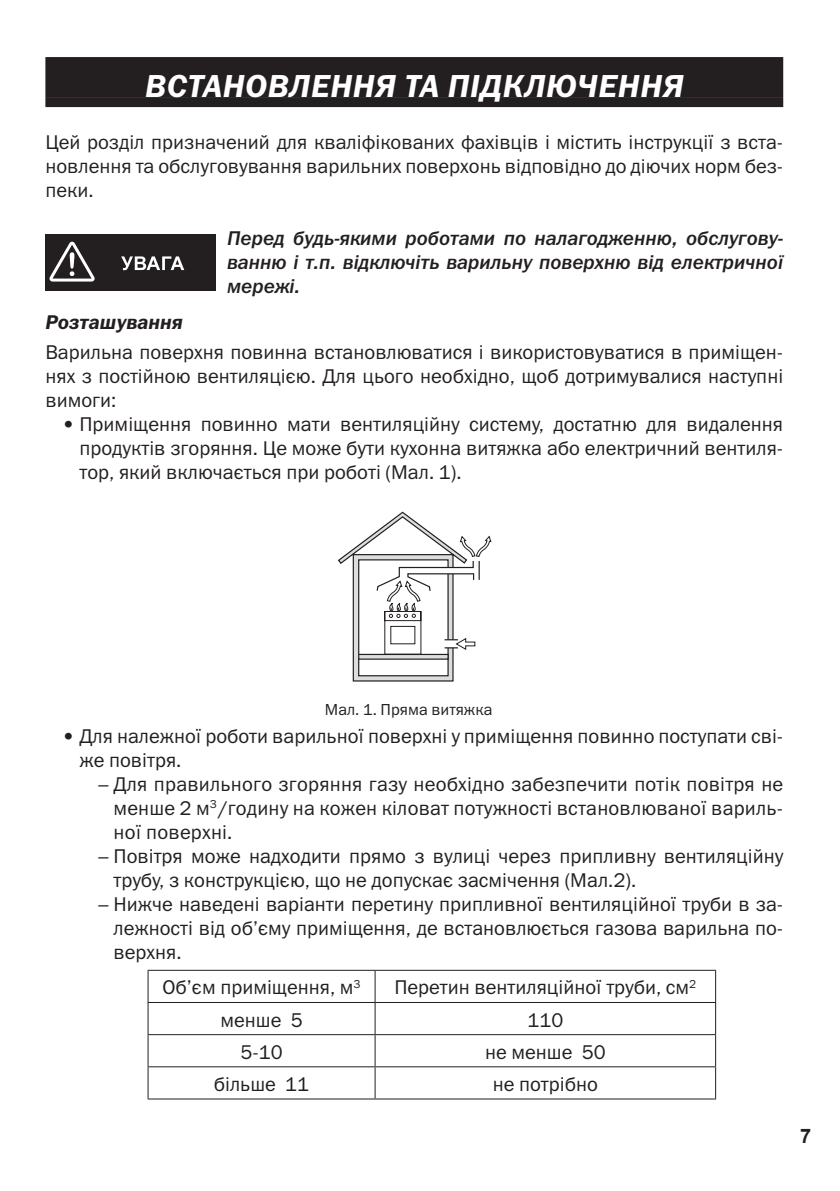
<style>
.page{position:relative;width:840px;height:1191px;background:#fff}
.page>*{position:absolute;margin:0;border:0;box-sizing:border-box;transform-origin:0 0}
.Zag_1{font:italic 32px "Franklin Gothic Demi C";letter-spacing:.02em;color:#fff}
.Main_text{font:20px/24px "Franklin Gothic Book C";color:#231f20;text-align:justify}
.Main_text-2{font:italic 20px/24px "Franklin Gothic Medium C";color:#231f20;text-align:justify}
.Zag_3{font:italic 20px "Franklin Gothic Demi C";color:#231f20}
.t1{font:700 20px "Arial";color:#231f20}
.Snosky{font:16px "Franklin Gothic Book C";color:#231f20}
</style>
<div class="page">
<div style="left:45px;top:57px;width:737px;height:40px;background:#231f20"></div>
<div style="left:45px;top:97px;width:737px;height:10px;background:#231f20"></div>
<svg style="left:338px;top:511px;width:153px;height:170px"></svg>
<div style="left:45px;top:234px;width:170px;height:57px;background:#231f20"></div>
<svg style="left:121px;top:256px;width:63px;height:14px"></svg>
<svg style="left:49px;top:242px;width:46px;height:39px"></svg>
<hr style="left:147px;top:969px;width:228px;height:1px;background:#231f20">
<hr style="left:147px;top:970px;width:1px;height:32px;background:#231f20">
<hr style="left:375px;top:969px;width:340px;height:1px;background:#231f20">
<hr style="left:374px;top:970px;width:1px;height:32px;background:#231f20">
<hr style="left:714px;top:970px;width:1px;height:32px;background:#231f20">
<hr style="left:147px;top:1002px;width:228px;height:1px;background:#231f20">
<hr style="left:147px;top:1003px;width:1px;height:31px;background:#231f20">
<hr style="left:375px;top:1002px;width:340px;height:1px;background:#231f20">
<hr style="left:374px;top:1003px;width:1px;height:31px;background:#231f20">
<hr style="left:714px;top:1003px;width:1px;height:31px;background:#231f20">
<hr style="left:147px;top:1034px;width:228px;height:1px;background:#231f20">
<hr style="left:147px;top:1035px;width:1px;height:31px;background:#231f20">
<hr style="left:375px;top:1034px;width:340px;height:1px;background:#231f20">
<hr style="left:374px;top:1035px;width:1px;height:31px;background:#231f20">
<hr style="left:714px;top:1035px;width:1px;height:31px;background:#231f20">
<hr style="left:147px;top:1066px;width:228px;height:1px;background:#231f20">
<hr style="left:147px;top:1067px;width:1px;height:31px;background:#231f20">
<hr style="left:375px;top:1066px;width:340px;height:1px;background:#231f20">
<hr style="left:374px;top:1067px;width:1px;height:31px;background:#231f20">
<hr style="left:714px;top:1067px;width:1px;height:31px;background:#231f20">
<hr style="left:147px;top:1098px;width:228px;height:1px;background:#231f20">
<hr style="left:375px;top:1098px;width:340px;height:1px;background:#231f20">
<p class="Zag_1" style="left:145px;top:68px;width:540px">ВСТАНОВЛЕННЯ ТА ПІДКЛЮЧЕННЯ</p>
<p class="Main_text" style="left:45px;top:130px;width:739px">Цей розділ призначений для кваліфікованих фахівців і містить інструкції з вста&shy;новлення та обслуговування варильних поверхонь відповідно до діючих норм без&shy;пеки.</p>
<p class="Main_text-2" style="left:227px;top:226px;width:557px">Перед будь-якими роботами по налагодженню, обслугову&shy;ванню і т.п. відключіть варильну поверхню від електричної мережі.</p>
<p class="Zag_3" style="left:45px;top:311px;width:139px">Розташування</p>
<p class="Main_text" style="left:45px;top:339px;width:739px">Варильна поверхня повинна встановлюватися і використовуватися в приміщен&shy;нях з постійною вентиляцією. Для цього необхідно, щоб дотримувалися наступні вимоги:</p>
<p class="Main_text" style="left:79px;top:411px;width:704px;text-indent:-17px">• Приміщення повинно мати вентиляційну систему, достатню для видалення продуктів згоряння. Це може бути кухонна витяжка або електричний вентиля&shy;тор, який включається при роботі (Мал. 1).</p>
<p class="Snosky" style="left:325px;top:700px;width:169px">Мал. 1. Пряма витяжка</p>
<p class="Main_text" style="left:79px;top:723px;width:704px;text-indent:-17px">• Для належної роботи варильної поверхні у приміщення повинно поступати сві&shy;же повітря.</p>
<p class="Main_text" style="left:113px;top:771px;width:670px;text-indent:-17px">– Для правильного згоряння газу необхідно забезпечити потік повітря не менше 2 м<sup>3</sup>/годину на кожен кіловат потужності встановлюваної вариль&shy;ної поверхні.</p>
<p class="Main_text" style="left:113px;top:843px;width:671px;text-indent:-17px">– Повітря може надходити прямо з вулиці через припливну вентиляційну трубу, з конструкцією, що не допускає засмічення (Мал.2).</p>
<p class="Main_text" style="left:113px;top:891px;width:670px;text-indent:-17px">– Нижче наведені варіанти перетину припливної вентиляційної труби в за&shy;лежності від об’єму приміщення, де встановлюється газова варильна по&shy;верхня.</p>
<p class="Main_text" style="left:162px;top:975px;width:199px">Об’єм приміщення, м<sup>3</sup></p>
<p class="Main_text" style="left:394px;top:975px;width:303px">Перетин вентиляційної труби, см<sup>2</sup></p>
<p class="Main_text" style="left:220px;top:1007px;width:84px">менше 5</p>
<p class="Main_text" style="left:527px;top:1007px;width:37px">110</p>
<p class="Main_text" style="left:240px;top:1039px;width:44px">5-10</p>
<p class="Main_text" style="left:485px;top:1039px;width:122px">не менше 50</p>
<p class="Main_text" style="left:214px;top:1072px;width:97px">більше 11</p>
<p class="Main_text" style="left:492px;top:1072px;width:106px">не потрібно</p>
<p class="t1" style="left:799px;top:1122px;width:13px">7</p>
</div>
